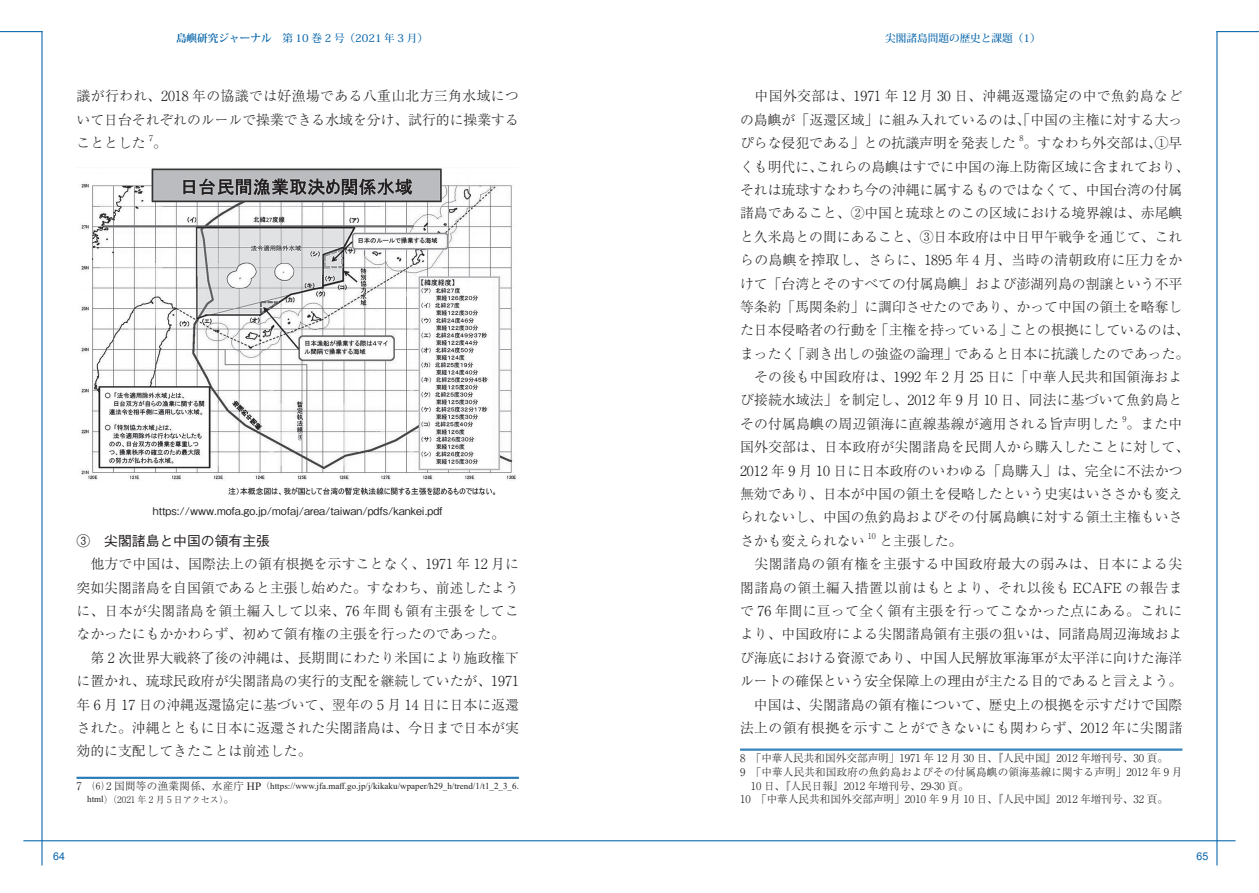
<style>
.page{position:relative;width:1259px;height:893px;background:#fff}
.page>*{position:absolute;margin:0;border:0;box-sizing:border-box;transform-origin:0 0}
.t1{font:300 13.8px/23.4px "Ryumin Pr 6 N";color:#231f20}
.t2{font:500 13.8px "Gothic BBB Pr 6 N";color:#231f20}
.t3{font:300 10.65px "Ryumin Pr 6 N";color:#231f20}
.t4{font:500 10.65px "Gothic BBB Pr 6 N";color:#231f20}
.t5{font:500 10.65px "Koz Min Pr 6 N";color:#0162a9}
.t6{font:10.65px "Arial";color:#0162a9}
.t7{font:9px "Times New Roman";color:#231f20}
.t8{font:300 9px "Ryumin Pr 6 N";color:#231f20}
.t9{font:300 8.1px "Ryumin Pr 6 N";color:#231f20}
.s1{font-weight:700}
.s2{font-family:"Ryumin Pr 6 N";font-weight:300;font-size:10.65px}
.s3{font-size:11.1px}
.s4{font-family:"Ryumin Pr 6 N";font-weight:300}
.s5{font-family:"Times New Roman";font-weight:400}
.s6{font-size:10.65px}
</style>
<div class="page">
<hr style="left:23px;top:840px;width:1212px;height:1px;background:#0162a9">
<hr style="left:1216px;top:31px;width:43px;height:1px;background:#0162a9">
<hr style="left:0;top:31px;width:43px;height:1px;background:#0162a9">
<hr style="left:41px;top:31px;width:2px;height:834px;background:#0162a9">
<hr style="left:1216px;top:31px;width:1px;height:834px;background:#0162a9">
<hr style="left:77px;top:777px;width:442px;height:1px;background:#0162a9">
<hr style="left:77px;top:778px;width:442px;height:1px;background:#0162a9">
<hr style="left:740px;top:749px;width:442px;height:1px;background:#0162a9">
<hr style="left:740px;top:750px;width:442px;height:1px;background:#0162a9">
<img style="left:81px;top:168px;width:435px;height:327px">
<p class="t5" style="left:176px;top:32px;width:253px"><span class="s1">島嶼研究ジャーナル</span>　第 10 巻 2 号（2021 年 3 月）</p>
<p class="t5" style="left:885px;top:32px;width:157px">尖閣諸島問題の歴史と課題（1）</p>
<p class="t1" style="left:77px;top:84px;width:444px;text-align:justify">議が行われ、2018 年の協議では好漁場である八重山北方三角水域について日台それぞれのルールで操業できる水域を分け、試行的に操業することとした</p>
<p class="t9" style="left:149px;top:132px;width:6px">7</p>
<p class="t1" style="left:153px;top:131px;width:15px">。</p>
<p class="t4" style="left:153px;top:502px;width:291px">https://www.mofa.go.jp/mofaj/area/taiwan/pdfs/kankei.pdf</p>
<p class="t2" style="left:77px;top:530px;width:195px">③　尖閣諸島と中国の領有主張</p>
<p class="t1" style="left:77px;top:551px;width:444px">　他方で中国は、国際法上の領有根拠を示すことなく、1971 年 12 月に突如尖閣諸島を自国領であると主張し始めた。すなわち、前述したように、日本が尖閣諸島を領土編入して以来、76 年間も領有主張をしてこなかったにもかかわらず、初めて領有権の主張を行ったのであった。　第 2 次世界大戦終了後の沖縄は、長期間にわたり米国により施政権下に置かれ、琉球民政府が尖閣諸島の実行的支配を継続していたが、1971年 6 月 17 日の沖縄返還協定に基づいて、翌年の 5 月 14 日に日本に返還された。沖縄とともに日本に返還された尖閣諸島は、今日まで日本が実効的に支配してきたことは前述した。</p>
<p class="t7" style="left:77px;top:779px;width:444px"><span class="s2">7　⑹ 2 国間等の漁業関係、水産庁</span> <span class="s3">HP</span><span class="s4">（</span>https://www.jfa.maff.go.jp/j/kikaku/wpaper/h29_h/trend/1/t1_2_3_6.</p>
<p class="t8" style="left:87px;top:792px;width:148px"><span class="s5">html</span>）（2021 年 2 月 5 日アクセス）<span class="s6">。</span></p>
<p class="t1" style="left:740px;top:84px;width:444px;text-align:justify">　中国外交部は、1971 年 12 月 30 日、沖縄返還協定の中で魚釣島などの島嶼が「返還区域」に組み入れているのは、「中国の主権に対する大っぴらな侵犯である」との抗議声明を発表した</p>
<p class="t9" style="left:1019px;top:132px;width:6px">8</p>
<p class="t1" style="left:740px;top:131px;width:451px;text-indent:283px">。すなわち外交部は、①早くも明代に、これらの島嶼はすでに中国の海上防衛区域に含まれており、それは琉球すなわち今の沖縄に属するものではなくて、中国台湾の付属諸島であること、②中国と琉球とのこの区域における境界線は、赤尾嶼と久米島との間にあること、③日本政府は中日甲午戦争を通じて、これらの島嶼を搾取し、さらに、1895 年 4 月、当時の清朝政府に圧力をかけて「台湾とそのすべての付属島嶼」および澎湖列島の割譲という不平等条約「馬関条約」に調印させたのであり、かって中国の領土を略奪した日本侵略者の行動を「主権を持っている」ことの根拠にしているのは、まったく「剥き出しの強盗の論理」であると日本に抗議したのであった。　その後も中国政府は、1992 年 2 月 25 日に「中華人民共和国領海および接続水域法」を制定し、2012 年 9 月 10 日、同法に基づいて魚釣島とその付属島嶼の周辺領海に直線基線が適用される旨声明した</p>
<p class="t9" style="left:1122px;top:413px;width:6px">9</p>
<p class="t1" style="left:740px;top:411px;width:451px;text-indent:386px">。また中国外交部は、日本政府が尖閣諸島を民間人から購入したことに対して、<br>2012 年 9 月 10 日に日本政府のいわゆる「島購入」は、完全に不法かつ無効であり、日本が中国の領土を侵略したという史実はいささかも変えられないし、中国の魚釣島およびその付属島嶼に対する領土主権もいささかも変えられない</p>
<p class="t9" style="left:868px;top:530px;width:10px">10</p>
<p class="t1" style="left:740px;top:528px;width:444px;text-indent:139px">と主張した。<br>　尖閣諸島の領有権を主張する中国政府最大の弱みは、日本による尖閣諸島の領土編入措置以前はもとより、それ以後も ECAFE の報告まで 76 年間に亘って全く領有主張を行ってこなかった点にある。これにより、中国政府による尖閣諸島領有主張の狙いは、同諸島周辺海域および海底における資源であり、中国人民解放軍海軍が太平洋に向けた海洋ルートの確保という安全保障上の理由が主たる目的であると言えよう。　中国は、尖閣諸島の領有権について、歴史上の根拠を示すだけで国際法上の領有根拠を示すことができないにも関わらず、2012 年に尖閣諸</p>
<p class="t3" style="left:740px;top:750px;width:429px">8　「中華人民共和国外交部声明」1971 年 12 月 30 日、『人民中国』2012 年増刊号、30 頁。</p>
<p class="t3" style="left:740px;top:763px;width:444px">9　「中華人民共和国政府の魚釣島およびその付属島嶼の領海基線に関する声明」2012 年 9 月</p>
<p class="t3" style="left:750px;top:777px;width:220px">10 日、『人民日報』2012 年増刊号、29-30 頁。</p>
<p class="t3" style="left:740px;top:791px;width:429px">10　「中華人民共和国外交部声明」2010 年 9 月 10 日、『人民中国』2012 年増刊号、32 頁。</p>
<p class="t6" style="left:53px;top:849px;width:13px">64</p>
<p class="t6" style="left:1196px;top:849px;width:13px">65</p>
</div>
